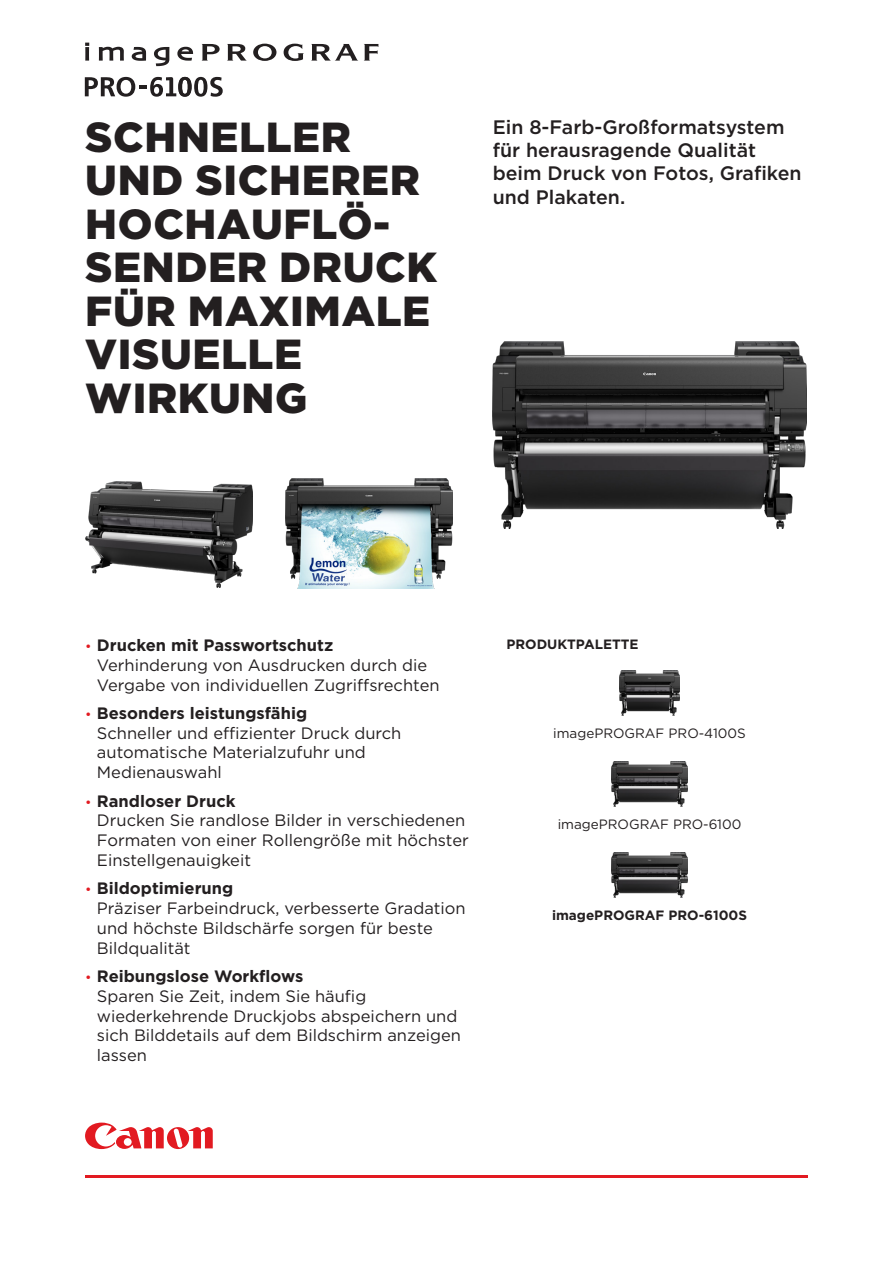
<style>
.page{position:relative;width:893px;height:1263px;background:#fff}
.page>*{position:absolute;margin:0;border:0;box-sizing:border-box;transform-origin:0 0}
.COVER_HEADER_LARGE{font:900 42px/43.5px "Gotham";letter-spacing:.015em;color:#231f20}
.INTRO{font:500 19.5px/23.4px "Gotham";color:#231f20}
.t1{font:16.5px/19.8px "Gotham";color:#231f20}
.BODY{font:13.5px "Gotham";color:#231f20}
.BODY-2{font:700 13.5px "Gotham";color:#231f20}
.SUBHEAD{font:700 13.5px "Gotham";color:#231f20}
.s1{font-size:13.5px;color:#e21a21}
.s2{font-weight:700}
</style>
<div class="page">
<svg style="left:85px;top:1122px;width:128px;height:28px"></svg>
<hr style="left:85px;top:1175px;width:723px;height:3px;background:#e21a21">
<img style="left:492px;top:342px;width:315px;height:187px">
<img style="left:285px;top:479px;width:168px;height:110px">
<img style="left:85px;top:481px;width:168px;height:106px">
<svg style="left:201px;top:44px;width:19px;height:17px"></svg>
<svg style="left:227px;top:44px;width:20px;height:17px"></svg>
<svg style="left:253px;top:44px;width:23px;height:17px"></svg>
<svg style="left:284px;top:44px;width:20px;height:17px"></svg>
<svg style="left:311px;top:44px;width:67px;height:17px"></svg>
<svg style="left:85px;top:43px;width:4px;height:18px"></svg>
<svg style="left:99px;top:47px;width:25px;height:14px"></svg>
<svg style="left:132px;top:47px;width:14px;height:14px"></svg>
<svg style="left:154px;top:47px;width:15px;height:19px"></svg>
<svg style="left:177px;top:47px;width:16px;height:14px"></svg>
<svg style="left:85px;top:77px;width:138px;height:20px"></svg>
<img style="left:620px;top:671px;width:59px;height:44px">
<img style="left:612px;top:762px;width:75px;height:44px">
<img style="left:612px;top:852px;width:75px;height:45px">
<p class="COVER_HEADER_LARGE" style="left:85px;top:114px;width:353px">SCHNELLER<br>UND SICHERER<br>HOCHAUFLÖ-<br>SENDER DRUCK<br>FÜR MAXIMALE<br>VISUELLE<br>WIRKUNG</p>
<p class="INTRO" style="left:493px;top:115px;width:310px">Ein 8-Farb-Großformatsystem für herausragende Qualität beim Druck von Fotos, Grafiken und Plakaten.</p>
<p class="t1" style="left:97px;top:635px;width:344px;text-indent:-12px"><span class="s1">•</span> <span class="s2">Drucken mit Passwortschutz<br></span>Verhinderung von Ausdrucken durch die<br>Vergabe von individuellen Zugriffsrechten</p>
<p class="t1" style="left:97px;top:703px;width:306px;text-indent:-12px"><span class="s1">•</span> <span class="s2">Besonders leistungsfähig<br></span>Schneller und effizienter Druck durch automatische Materialzufuhr und<br>Medienauswahl</p>
<p class="t1" style="left:97px;top:790px;width:373px;text-indent:-12px"><span class="s1">•</span> <span class="s2">Randloser Druck<br></span>Drucken Sie randlose Bilder in verschiedenen<br>Formaten von einer Rollengröße mit höchster<br>Einstellgenauigkeit</p>
<p class="t1" style="left:97px;top:878px;width:370px;text-indent:-12px"><span class="s1">•</span> <span class="s2">Bildoptimierung<br></span>Präziser Farbeindruck, verbesserte Gradation und höchste Bildschärfe sorgen für beste<br>Bildqualität</p>
<p class="t1" style="left:97px;top:966px;width:366px;text-indent:-12px"><span class="s1">•</span> <span class="s2">Reibungslose Workflows<br></span>Sparen Sie Zeit, indem Sie häufig wiederkehrende Druckjobs abspeichern und sich Bilddetails auf dem Bildschirm anzeigen lassen</p>
<p class="SUBHEAD" style="left:506px;top:635px;width:134px">PRODUKTPALETTE</p>
<p class="BODY" style="left:553px;top:725px;width:194px">imagePROGRAF PRO-4100S</p>
<p class="BODY" style="left:558px;top:816px;width:185px">imagePROGRAF PRO-6100</p>
<p class="BODY-2" style="left:552px;top:906px;width:197px">imagePROGRAF PRO-6100S</p>
</div>
